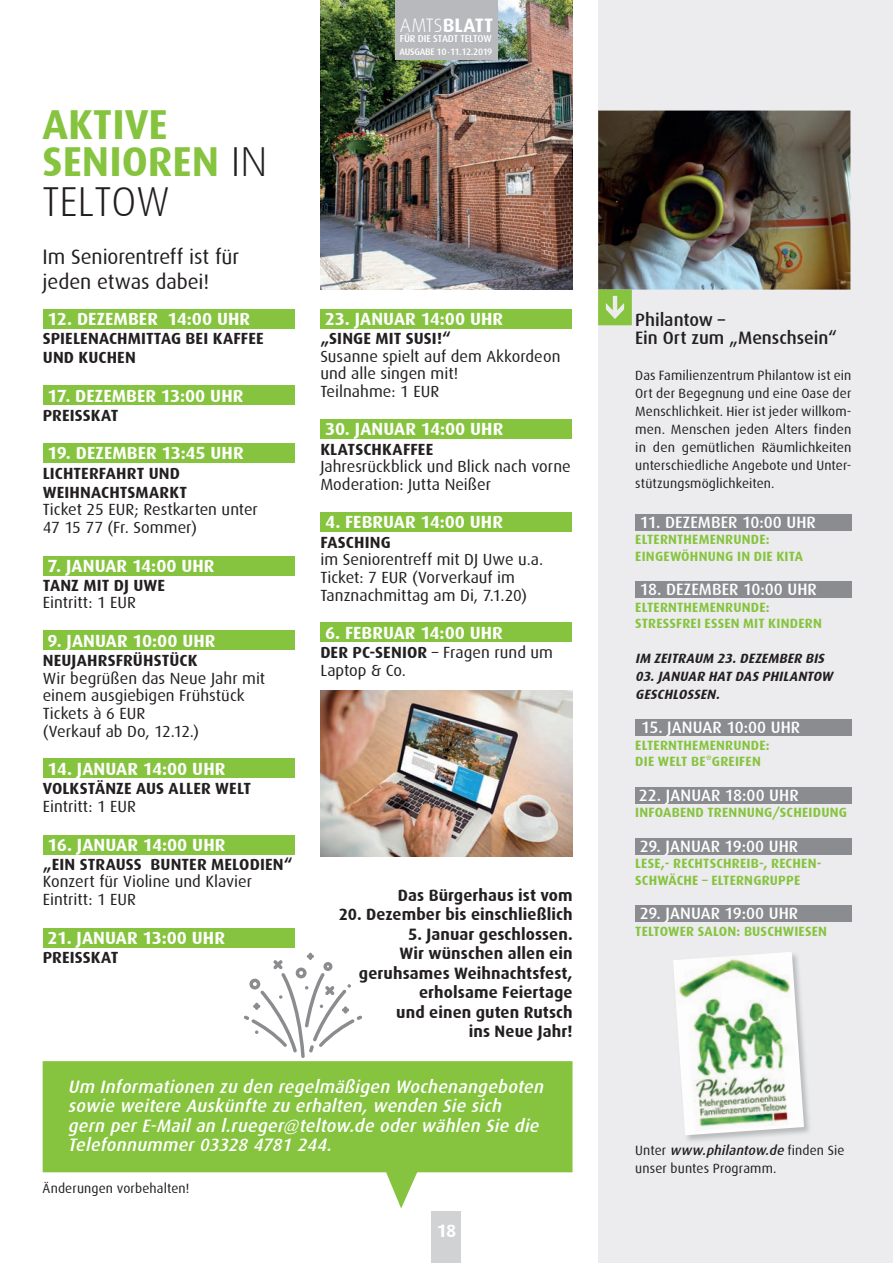
<style>
.page{position:relative;width:893px;height:1263px;background:#fff}
.page>*{position:absolute;margin:0;border:0;box-sizing:border-box;transform-origin:0 0}
.t1{font:700 41.85px/38.8px "Dax";color:#86c43f}
.t2{font:21px/25.2px "Dax";letter-spacing:-.005em;color:#231f20}
.t3{font:700 19.5px "Dax";letter-spacing:.005em;color:#fff}
.t4{font:italic 500 18px/19.5px "Dax";color:#fff}
.t5{font:500 18px/18px "Dax";color:#231f20}
.t6{font:700 18px "Dax";color:#fff}
.t7{font:700 17.7px "Dax";letter-spacing:.005em;color:#fff}
.t8{font:700 16.5px/19.5px "Dax";letter-spacing:.005em;color:#231f20;text-align:right}
.t9{font:500 16.5px "Dax";letter-spacing:.005em;color:#fff}
.t10{font:16.2px/17.7px "Dax";color:#231f20}
.t11{font:700 16.2px/19px "Dax";letter-spacing:.005em;color:#231f20}
.t12{font:13.5px/18px "Dax";letter-spacing:.01em;color:#231f20;text-align:justify}
.t13{font:700 13.5px/16.5px "Dax";letter-spacing:.015em;color:#86c43f}
.t14{font:italic 700 13.5px/18px "Dax";color:#231f20}
.t15{font:500 10.05px "Dax";letter-spacing:-.02em;color:#fff}
.t16{font:500 9.45px "Dax";letter-spacing:-.03em;color:#fff}
.s1{font-weight:300;color:#231f20}
.s2{font-weight:300}
.s3{font-weight:700}
.s4{font-weight:500;font-style:italic}
</style>
<div class="page">
<div style="left:598px;top:0;width:295px;height:1263px;background:#ececee"></div>
<img style="left:598px;top:111px;width:252px;height:179px">
<img style="left:320px;top:0;width:253px;height:290px">
<div style="left:43px;top:309px;width:252px;height:19px;background:#86c43f"></div>
<div style="left:43px;top:386px;width:252px;height:19px;background:#86c43f"></div>
<div style="left:43px;top:443px;width:252px;height:19px;background:#86c43f"></div>
<div style="left:43px;top:556px;width:252px;height:19px;background:#86c43f"></div>
<div style="left:43px;top:630px;width:252px;height:20px;background:#86c43f"></div>
<div style="left:43px;top:759px;width:252px;height:19px;background:#86c43f"></div>
<div style="left:43px;top:835px;width:252px;height:19px;background:#86c43f"></div>
<div style="left:43px;top:928px;width:252px;height:19px;background:#86c43f"></div>
<div style="left:320px;top:309px;width:252px;height:19px;background:#86c43f"></div>
<div style="left:320px;top:419px;width:252px;height:19px;background:#86c43f"></div>
<div style="left:320px;top:513px;width:252px;height:19px;background:#86c43f"></div>
<div style="left:320px;top:623px;width:252px;height:19px;background:#86c43f"></div>
<img style="left:320px;top:691px;width:252px;height:166px">
<div style="left:635px;top:514px;width:216px;height:16px;background:#8a8c8f"></div>
<div style="left:635px;top:581px;width:216px;height:16px;background:#8a8c8f"></div>
<div style="left:635px;top:787px;width:216px;height:17px;background:#8a8c8f"></div>
<div style="left:635px;top:719px;width:216px;height:17px;background:#8a8c8f"></div>
<div style="left:635px;top:838px;width:216px;height:17px;background:#8a8c8f"></div>
<div style="left:635px;top:905px;width:216px;height:17px;background:#8a8c8f"></div>
<img style="left:686px;top:1052px;width:124px;height:89px">
<img style="left:673px;top:952px;width:131px;height:183px">
<svg style="left:598px;top:290px;width:34px;height:35px"></svg>
<svg style="left:43px;top:1061px;width:529px;height:147px;fill:#86c43f"></svg>
<div style="left:432px;top:1212px;width:29px;height:51px;background:#d1d2d4"></div>
<div style="left:395px;top:0;width:102px;height:59px;background:#b8b9bc"></div>
<svg style="left:244px;top:953px;width:118px;height:105px"></svg>
<h1 class="t1" style="left:43px;top:105px;width:226px">AKTIVE<br>SENIOREN <span class="s1">IN<br>TELTOW</span></h1>
<p class="t2" style="left:43px;top:244px;width:198px">Im Seniorentreff ist für jeden etwas dabei!</p>
<p class="t7" style="left:48px;top:309px;width:204px">12. DEZEMBER 14:00 UHR</p>
<p class="t11" style="left:43px;top:329px;width:222px">SPIELENACHMITTAG BEI KAFFEE<br>UND KUCHEN</p>
<p class="t7" style="left:48px;top:385px;width:197px">17. DEZEMBER 13:00 UHR</p>
<p class="t11" style="left:43px;top:406px;width:77px">PREISSKAT</p>
<p class="t7" style="left:48px;top:443px;width:198px">19. DEZEMBER 13:45 UHR</p>
<p class="t11" style="left:43px;top:463px;width:146px">LICHTERFAHRT UND<br>WEIHNACHTSMARKT</p>
<p class="t10" style="left:43px;top:501px;width:217px">Ticket 25 EUR; Restkarten unter<br>47 15 77 (Fr. Sommer)</p>
<p class="t7" style="left:48px;top:555px;width:168px">7. JANUAR 14:00 UHR</p>
<p class="t11" style="left:43px;top:576px;width:124px">TANZ MIT DJ UWE</p>
<p class="t10" style="left:43px;top:594px;width:95px">Eintritt: 1 EUR</p>
<p class="t7" style="left:48px;top:631px;width:169px">9. JANUAR 10:00 UHR</p>
<p class="t11" style="left:43px;top:651px;width:156px">NEUJAHRSFRÜHSTÜCK</p>
<p class="t10" style="left:43px;top:669px;width:224px">Wir begrüßen das Neue Jahr mit einem ausgiebigen Frühstück<br>Tickets à 6 EUR<br>(Verkauf ab Do, 12.12.)</p>
<p class="t7" style="left:48px;top:759px;width:179px">14. JANUAR 14:00 UHR</p>
<p class="t11" style="left:43px;top:779px;width:210px">VOLKSTÄNZE AUS ALLER WELT</p>
<p class="t10" style="left:43px;top:798px;width:95px">Eintritt: 1 EUR</p>
<p class="t7" style="left:48px;top:834px;width:179px">16. JANUAR 14:00 UHR</p>
<p class="t11" style="left:43px;top:855px;width:251px">„EIN STRAUSS BUNTER MELODIEN“</p>
<p class="t10" style="left:43px;top:873px;width:211px">Konzert für Violine und Klavier<br>Eintritt: 1 EUR</p>
<p class="t7" style="left:48px;top:927px;width:179px">21. JANUAR 13:00 UHR</p>
<p class="t11" style="left:43px;top:948px;width:77px">PREISSKAT</p>
<p class="t3" style="left:400px;top:14px;width:95px"><span class="s2">AMTS</span>BLATT</p>
<p class="t15" style="left:400px;top:33px;width:93px">FÜR DIE STADT TELTOW</p>
<p class="t16" style="left:399px;top:46px;width:94px">AUSGABE 10 <span class="s3">˙</span>11.12.2019</p>
<p class="t7" style="left:325px;top:309px;width:180px">23. JANUAR 14:00 UHR</p>
<p class="t11" style="left:320px;top:329px;width:132px">„SINGE MIT SUSI!“</p>
<p class="t10" style="left:320px;top:347px;width:242px">Susanne spielt auf dem Akkordeon und alle singen mit!<br>Teilnahme: 1 EUR</p>
<p class="t7" style="left:325px;top:419px;width:180px">30. JANUAR 14:00 UHR</p>
<p class="t11" style="left:320px;top:439px;width:114px">KLATSCHKAFFEE</p>
<p class="t10" style="left:320px;top:458px;width:252px">Jahresrückblick und Blick nach vorne<br>Moderation: Jutta Neißer</p>
<p class="t7" style="left:325px;top:512px;width:179px">4. FEBRUAR 14:00 UHR</p>
<p class="t11" style="left:320px;top:533px;width:72px">FASCHING</p>
<p class="t10" style="left:320px;top:551px;width:225px">im Seniorentreff mit DJ Uwe u.a.<br>Ticket: 7 EUR (Vorverkauf im<br>Tanznachmittag am Di, 7.1.20)</p>
<p class="t7" style="left:325px;top:623px;width:179px">6. FEBRUAR 14:00 UHR</p>
<p class="t10" style="left:320px;top:644px;width:234px"><span class="s3">DER PC-SENIOR</span> – Fragen rund um<br>Laptop &amp; Co.</p>
<p class="t8" style="left:398px;top:885px;width:176px">Das Bürgerhaus ist vom</p>
<p class="t8" style="left:339px;top:905px;width:235px">20. Dezember bis einschließlich</p>
<p class="t8" style="left:359px;top:924px;width:215px">5. Januar geschlossen.<br>Wir wünschen allen ein geruhsames Weihnachtsfest, erholsame Feiertage<br>und einen guten Rutsch<br>ins Neue Jahr!</p>
<p class="t4" style="left:68px;top:1077px;width:481px">Um Informationen zu den regelmäßigen Wochenangeboten sowie weitere Auskünfte zu erhalten, wenden Sie sich gern per E-Mail an l.rueger@teltow.de oder wählen Sie die Telefonnummer 03328 4781 244.</p>
<p class="t12" style="left:43px;top:1179px;width:148px">Änderungen vorbehalten!</p>
<p class="t6" style="left:437px;top:1220px;width:21px">18</p>
<p class="t5" style="left:635px;top:310px;width:203px">Philantow –<br>Ein Ort zum „Menschsein“</p>
<p class="t12" style="left:635px;top:366px;width:218px">Das Familienzentrum Philantow ist ein Ort der Begegnung und eine Oase der Menschlichkeit. Hier ist jeder willkom&shy;men. Menschen jeden Alters finden in den gemütlichen Räumlichkeiten unterschiedliche Angebote und Unter&shy;stützungsmöglichkeiten.</p>
<p class="t9" style="left:640px;top:513px;width:178px">11. DEZEMBER 10:00 UHR</p>
<p class="t13" style="left:635px;top:531px;width:169px">ELTERNTHEMENRUNDE:<br>EINGEWÖHNUNG IN DIE KITA</p>
<p class="t9" style="left:640px;top:580px;width:179px">18. DEZEMBER 10:00 UHR</p>
<p class="t13" style="left:635px;top:599px;width:188px">ELTERNTHEMENRUNDE:<br>STRESSFREI ESSEN MIT KINDERN</p>
<p class="t14" style="left:635px;top:649px;width:202px">IM ZEITRAUM 23.DEZEMBER BIS<br>03.JANUAR HAT DAS PHILANTOW<br>GESCHLOSSEN.</p>
<p class="t9" style="left:641px;top:718px;width:161px">15. JANUAR 10:00 UHR</p>
<p class="t13" style="left:635px;top:737px;width:136px">ELTERNTHEMENRUNDE:<br>DIE WELT BE*GREIFEN</p>
<p class="t9" style="left:639px;top:786px;width:161px">22. JANUAR 18:00 UHR</p>
<p class="t13" style="left:635px;top:804px;width:213px">INFOABEND TRENNUNG/SCHEIDUNG</p>
<p class="t9" style="left:640px;top:837px;width:160px">29. JANUAR 19:00 UHR</p>
<p class="t13" style="left:635px;top:855px;width:188px">LESE,- RECHTSCHREIB-, RECHEN-<br>SCHWÄCHE – ELTERNGRUPPE</p>
<p class="t9" style="left:640px;top:904px;width:160px">29. JANUAR 19:00 UHR</p>
<p class="t13" style="left:635px;top:923px;width:193px">TELTOWER SALON: BUSCHWIESEN</p>
<p class="t12" style="left:635px;top:1141px;width:211px">U n t e r <span class="s4">www.philantow.de</span> f i n d e n S i e unser buntes Programm.</p>
</div>
